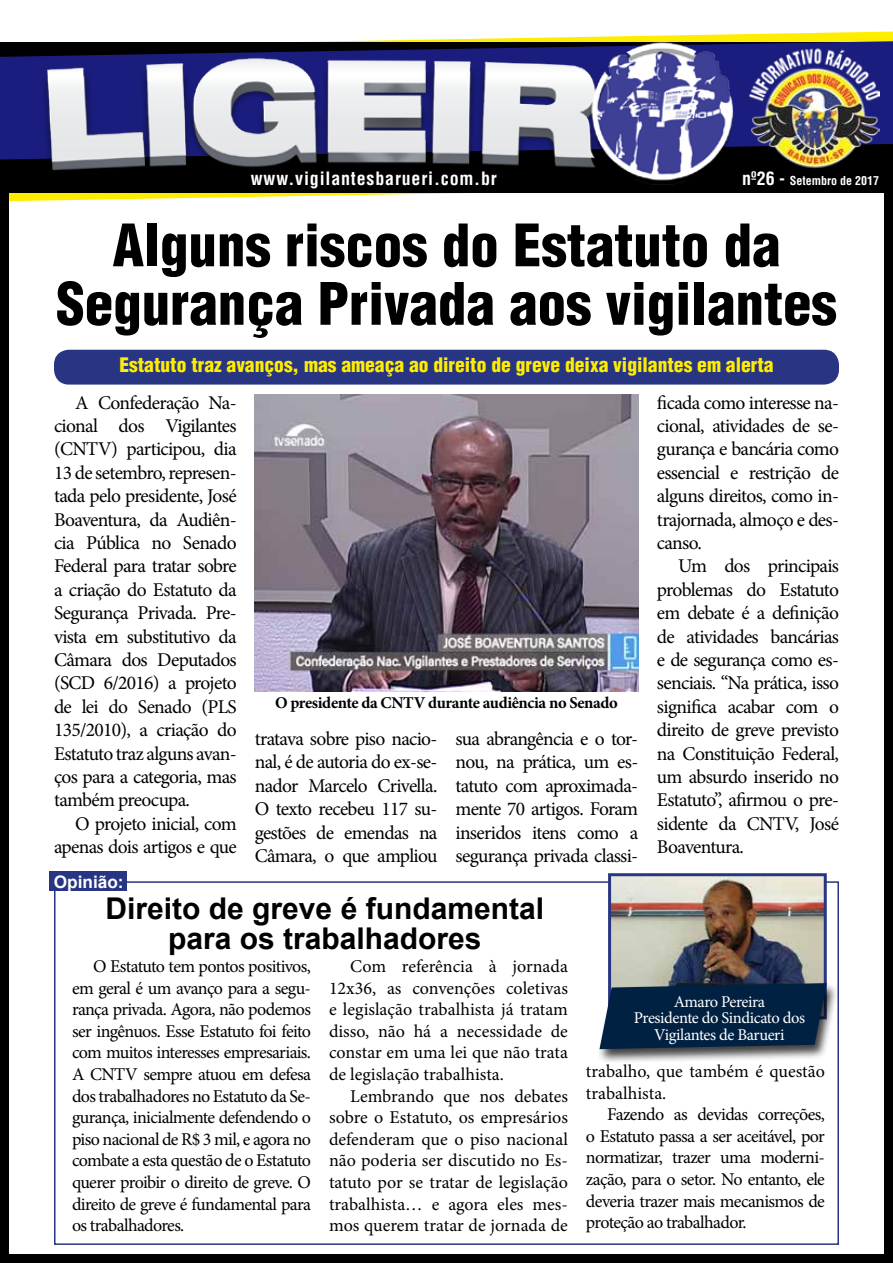
<style>
.page{position:relative;width:893px;height:1263px;background:#fff}
.page>*{position:absolute;margin:0;border:0;box-sizing:border-box;transform-origin:0 0}
.t1{font:900 condensed 57px/58.5px "Helvetica LT Std";color:#000;text-align:center}
.t2{font:700 30px/30px "Arial";color:#000;text-align:center}
.t3{font:19.5px/23.4px "Minion Pro";letter-spacing:-.035em;color:#000;text-align:justify}
.t4{font:900 condensed 19.5px "Helvetica LT Std";color:#ffed00}
.t5{font:18px/21.6px "Minion Pro";letter-spacing:-.01em;color:#000;text-align:justify}
.t6{font:700 condensed 18px "Helvetica";letter-spacing:.045em;color:#fff}
.t7{font:700 17.25px "Arial";color:#fff}
.t8{font:16.5px/16.5px "Minion Pro";letter-spacing:-.025em;color:#fff;text-align:center}
.t9{font:700 16.5px "Minion Pro";letter-spacing:-.025em;color:#000}
.t10{font:700 condensed 12px "Helvetica";color:#fff}
.s1{font-size:18px}
</style>
<div class="page">
<div style="left:54px;top:350px;width:785px;height:35px;background:#283583;border-radius:15px"></div>
<svg style="left:10px;top:32px;width:883px;height:169px"></svg>
<div style="left:0;top:79px;width:893px;height:1184px;border:9px solid #000"></div>
<svg style="left:0;top:41px;width:893px;height:119px;background:#1d1f69"></svg>
<img style="left:27px;top:40px;width:719px;height:161px">
<img style="left:738px;top:44px;width:141px;height:141px">
<div style="left:54px;top:881px;width:785px;height:364px;border:2px solid #283583"></div>
<img style="left:255px;top:394px;width:383px;height:297px">
<img style="left:612px;top:877px;width:211px;height:105px">
<div style="left:608px;top:873px;width:219px;height:146px;border:3px solid #283583"></div>
<div style="left:597px;top:982px;width:242px;height:82px;background:#000;opacity:.75"></div>
<svg style="left:599px;top:983px;width:229px;height:66px;background:#102d4b"></svg>
<div style="left:49px;top:872px;width:78px;height:19px;background:#283583"></div>
<p class="t6" style="left:251px;top:168px;width:248px">www.vigilantesbarueri.com.br</p>
<p class="t10" style="left:742px;top:174px;width:138px"><span class="s1">nº26 -</span> Setembro de 2017</p>
<h1 class="t1" style="left:56px;top:216px;width:782px">Alguns riscos do Estatuto da<br>Segurança Privada aos vigilantes</h1>
<p class="t4" style="left:119px;top:352px;width:656px">Estatuto traz avanços, mas ameaça ao direito de greve deixa vigilantes em alerta</p>
<p class="t3" style="left:54px;top:391px;width:184px;text-indent:21px">A Confederação Na&shy;cional dos Vigilantes (CNTV) participou, dia 13 de setembro, represen&shy;tada pelo presidente, José Boaventura, da Audiên&shy;cia Pública no Senado Federal para tratar sobre a criação do Estatuto da Segurança Privada. Pre&shy;vista em substitutivo da Câmara dos Deputados (SCD 6/2016) a projeto de lei do Senado (PLS 135/2010), a criação do Estatuto traz alguns avan&shy;ços para a categoria, mas também preocupa.</p>
<p class="t3" style="left:54px;top:812px;width:184px;text-align:right">O projeto inicial, com apenas dois artigos e que</p>
<p class="t7" style="left:54px;top:869px;width:71px">Opinião:</p>
<p class="t9" style="left:275px;top:691px;width:344px">O presidente da CNTV durante audiência no Senado</p>
<p class="t3" style="left:255px;top:727px;width:184px">tratava sobre piso nacio&shy;nal, é de autoria do ex-se&shy;nador Marcelo Crivella.<br>O texto recebeu 117 su&shy;gestões de emendas na Câmara, o que ampliou</p>
<p class="t3" style="left:455px;top:727px;width:184px">sua abrangência e o tor&shy;nou, na prática, um es&shy;tatuto com aproximada&shy;mente 70 artigos. Foram inseridos itens como a segurança privada classi-</p>
<h2 class="t2" style="left:106px;top:894px;width:440px">Direito de greve é fundamental para os trabalhadores</h2>
<p class="t3" style="left:657px;top:391px;width:184px">ficada como interesse na&shy;cional, atividades de se&shy;gurança e bancária como essencial e restrição de alguns direitos, como in&shy;trajornada, almoço e des&shy;canso.</p>
<p class="t3" style="left:657px;top:555px;width:184px;text-indent:21px">Um dos principais problemas do Estatuto em debate é a definição de atividades bancárias e de segurança como es&shy;senciais. “Na prática, isso significa acabar com o direito de greve previsto na Constituição Federal, um absurdo inserido no Estatuto”, afirmou o pre&shy;sidente da CNTV, José Boaventura.</p>
<p class="t5" style="left:72px;top:955px;width:241px;text-indent:21px">O Estatuto tem pontos positivos, em geral é um avanço para a segu&shy;rança privada. Agora, não podemos ser ingênuos. Esse Estatuto foi feito com muitos interesses empresariais.<br>A CNTV sempre atuou em defesa dos trabalhadores no Estatuto da Se&shy;gurança, inicialmente defendendo o piso nacional de R$ 3 mil, e agora no combate a esta questão de o Estatuto querer proibir o direito de greve. O direito de greve é fundamental para os trabalhadores.</p>
<p class="t5" style="left:329px;top:955px;width:240px;text-indent:21px">Com referência à jornada 12x36, as convenções coletivas e legislação trabalhista já tratam disso, não há a necessidade de constar em uma lei que não trata de legislação trabalhista.</p>
<p class="t5" style="left:329px;top:1085px;width:240px;text-indent:21px">Lembrando que nos debates sobre o Estatuto, os empresários defenderam que o piso nacional não poderia ser discutido no Es&shy;tatuto por se tratar de legislação trabalhista… e agora eles mes&shy;mos querem tratar de jornada de</p>
<p class="t8" style="left:634px;top:993px;width:173px">Amaro Pereira<br>Presidente do Sindicato dos<br>Vigilantes de Barueri</p>
<p class="t5" style="left:586px;top:1060px;width:240px">trabalho, que também é questão trabalhista.</p>
<p class="t5" style="left:586px;top:1104px;width:240px;text-indent:21px">Fazendo as devidas correções, o Estatuto passa a ser aceitável, por normatizar, trazer uma moderni&shy;zação, para o setor. No entanto, ele deveria trazer mais mecanismos de proteção ao trabalhador.</p>
</div>
